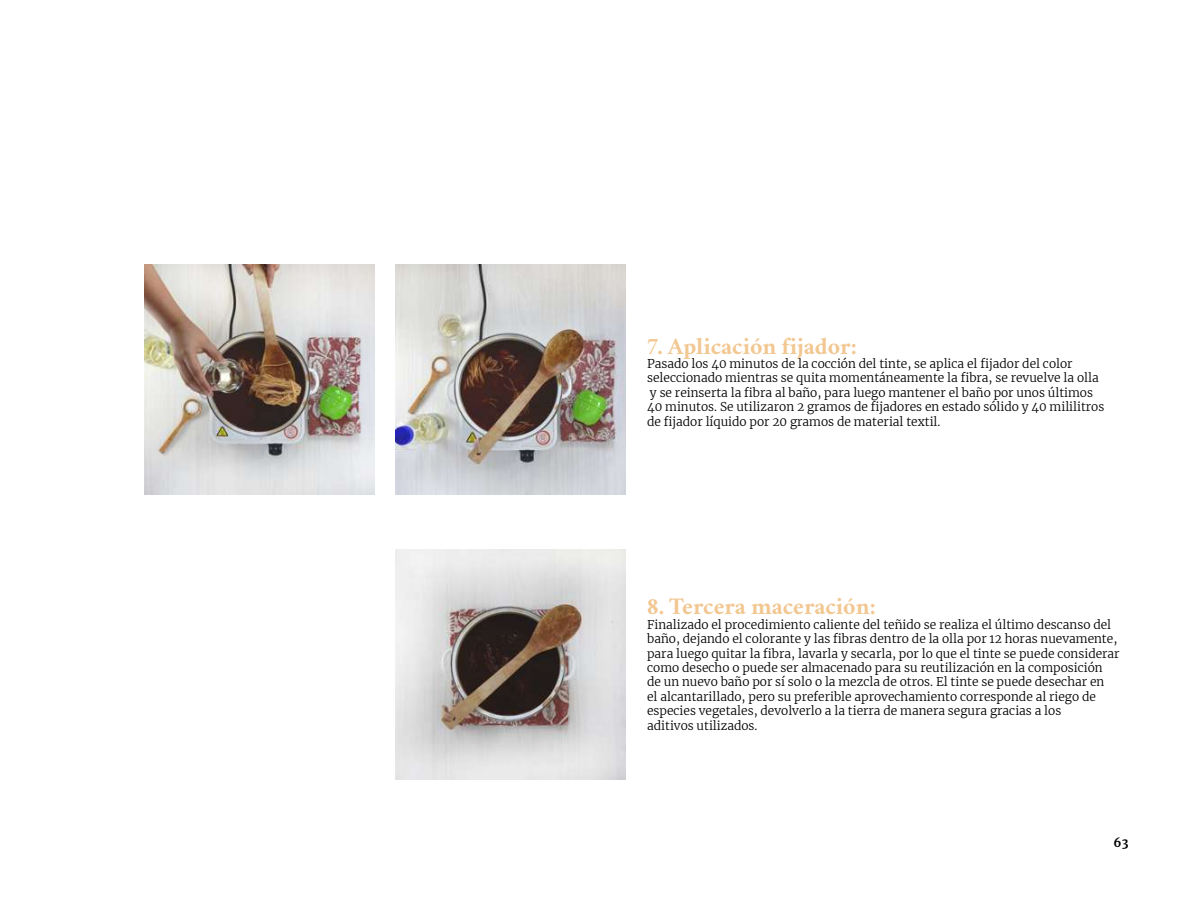
<style>
.page{position:relative;width:1188px;height:918px;background:#fff}
.page>*{position:absolute;margin:0;border:0;box-sizing:border-box;transform-origin:0 0}
.t1{font:700 24px "Crimson";color:#f2c791}
.t2{font:300 12px/14.4px "Merriweather";color:#000}
.t3{font:700 12px "Merriweather";color:#000}
</style>
<div class="page">
<img style="left:144px;top:265px;width:230px;height:230px">
<img style="left:396px;top:549px;width:230px;height:230px">
<img style="left:396px;top:265px;width:230px;height:230px">
<h1 class="t1" style="left:647px;top:328px;width:211px">7. Aplicación fijador:</h1>
<p class="t2" style="left:647px;top:356px;width:459px">Pasado los 40 minutos de la cocción del tinte, se aplica el fijador del color seleccionado mientras se quita momentáneamente la fibra, se revuelve la olla y se reinserta la fibra al baño, para luego mantener el baño por unos últimos 40 minutos. Se utilizaron 2 gramos de fijadores en estado sólido y 40 mililitros de fijador líquido por 20 gramos de material textil.</p>
<h1 class="t1" style="left:647px;top:588px;width:230px">8. Tercera maceración:</h1>
<p class="t2" style="left:647px;top:617px;width:474px">Finalizado el procedimiento caliente del teñido se realiza el último descanso del baño, dejando el colorante y las fibras dentro de la olla por 12 horas nuevamente, para luego quitar la fibra, lavarla y secarla, por lo que el tinte se puede considerar como desecho o puede ser almacenado para su reutilización en la composición<br>de un nuevo baño por sí solo o la mezcla de otros. El tinte se puede desechar en<br>el alcantarillado, pero su preferible aprovechamiento corresponde al riego de especies vegetales, devolverlo a la tierra de manera segura gracias a los<br>aditivos utilizados.</p>
<p class="t3" style="left:1114px;top:834px;width:16px">63</p>
</div>
